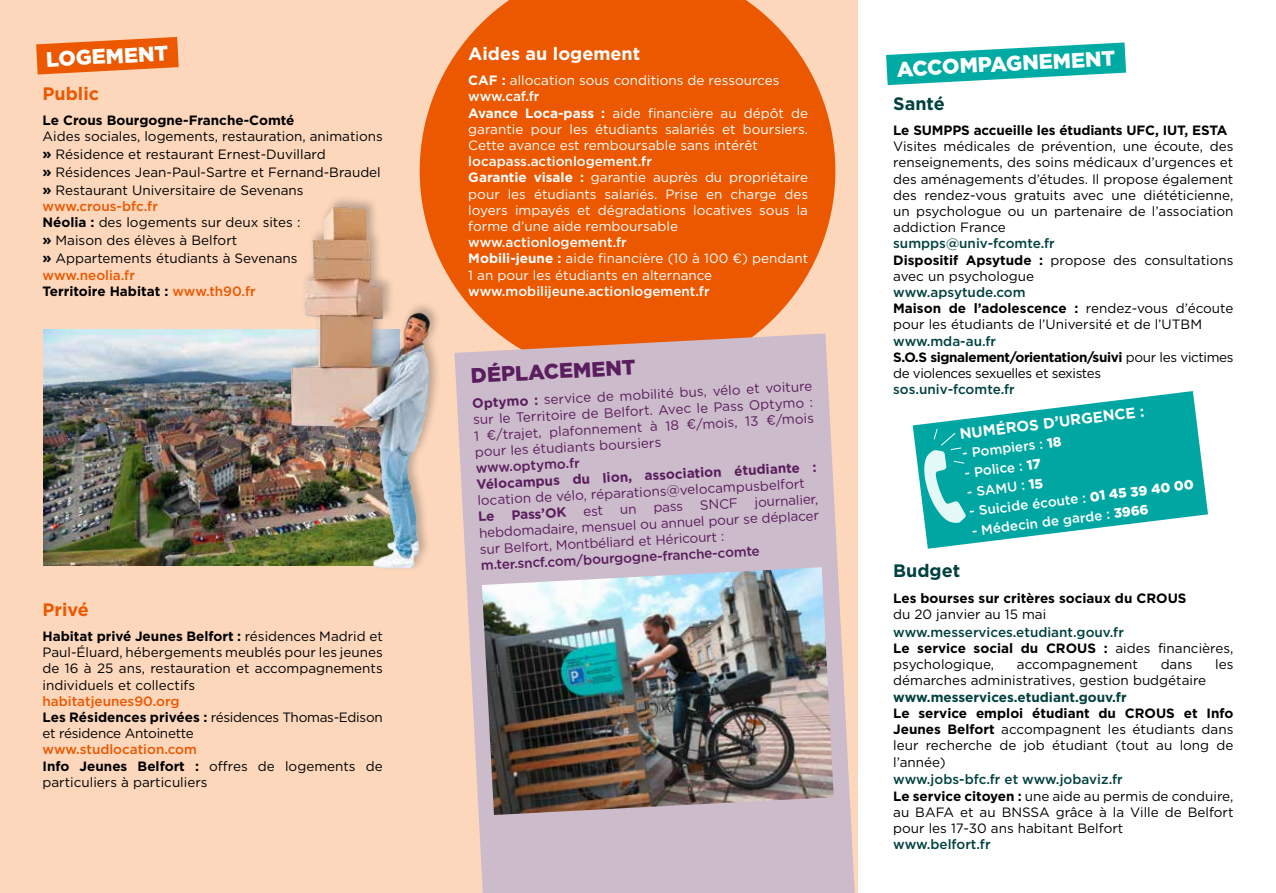
<style>
.page{position:relative;width:1276px;height:893px;background:#fff}
.page>*{position:absolute;margin:0;border:0;box-sizing:border-box;transform-origin:0 0}
.t1{font:900 21px "Gotham";color:#fff}
.t2{font:900 21px "Gotham";color:#5a1d5d}
.t3{font:700 18px "Gotham";color:#fff}
.t4{font:700 18px "Gotham";color:#00413f}
.t5{font:700 18px "Gotham";color:#ec5800}
.t6{font:700 15px "Gotham";color:#fff}
.t7{font:13.5px/16.2px "Gotham";color:#000}
.t8{font:13.5px/16.2px "Gotham";color:#fff}
.t9{font:13.5px/16.2px "Gotham";color:#5a1d5d;text-align:justify}
.t10{font:500 13.5px/16.2px "Gotham";color:#00413f}
.t11{font:500 13.5px "Gotham";color:#fff}
.t12{font:700 13.5px "Gotham";color:#000}
.t13{font:13.5px/16.2px "Gotham";letter-spacing:-.03em;color:#000}
.t14{font:13.5px/16.2px "Gotham";letter-spacing:-.02em;color:#000}
.t15{font:500 13.5px "Gotham";color:#5a1d5d}
.t16{font:700 13.5px "Gotham";color:#5a1d5d}
.t17{font:500 13.5px/16.2px "Gotham";color:#ec5800}
.t18{font:700 13.5px "Gotham";color:#00413f}
.s1{font-family:"Open Sans";font-weight:700;font-size:15px}
.s2{font-weight:500;color:#ec5800}
.s3{font-weight:700}
.s4{font-weight:700;color:#000}
.s5{font-weight:500}
.s6{font-weight:500;color:#00413f}
.s7{font-weight:900}
.s8{font-weight:400;color:#000}
</style>
<div class="page">
<div style="left:0;top:0;width:857px;height:893px;background:#fcd7bc"></div>
<svg style="left:420px;top:0;width:415px;height:333px;fill:#ec5800"></svg>
<svg style="left:36px;top:37px;width:143px;height:38px"></svg>
<svg style="left:886px;top:42px;width:240px;height:43px"></svg>
<img style="left:44px;top:329px;width:243px;height:237px">
<svg style="left:454px;top:333px;width:400px;height:560px;fill:#ccbbcb"></svg>
<img style="left:482px;top:567px;width:352px;height:248px">
<div style="left:287px;top:194px;width:155px;height:379px;background:#000;opacity:.25"></div>
<img style="left:291px;top:207px;width:104px;height:335px">
<svg style="left:912px;top:391px;width:296px;height:158px;fill:#00a7a2"></svg>
<svg style="left:924px;top:428px;width:42px;height:95px"></svg>
<svg style="left:479px;top:512px;width:15px;height:9px"></svg>
<svg style="left:584px;top:506px;width:18px;height:10px"></svg>
<svg style="left:621px;top:506px;width:14px;height:8px"></svg>
<h1 class="t1" style="left:45px;top:45px;width:124px;rotate:-3deg">LOGEMENT</h1>
<h2 class="t5" style="left:43px;top:81px;width:58px">Public</h2>
<p class="t12" style="left:43px;top:111px;width:253px">Le Crous Bourgogne-Franche-Comté</p>
<p class="t7" style="left:43px;top:127px;width:342px;line-height:18px">Aides sociales, logements, restauration, animations <span class="s1">»</span> Résidence et restaurant Ernest-Duvillard<br><span class="s1">»</span> Résidences Jean-Paul-Sartre et Fernand-Braudel <span class="s1">»</span> Restaurant Universitaire de Sevenans</p>
<p class="t7" style="left:43px;top:198px;width:259px"><span class="s2">www.crous-bfc.fr<br></span><span class="s3">Néolia :</span> des logements sur deux sites :</p>
<p class="t7" style="left:43px;top:231px;width:256px;line-height:18px"><span class="s1">»</span> Maison des élèves à Belfort<br><span class="s1">»</span> Appartements étudiants à Sevenans</p>
<p class="t17" style="left:43px;top:267px;width:215px">www.neolia.fr<br><span class="s4">Territoire Habitat :</span> www.th90.fr</p>
<h2 class="t5" style="left:43px;top:597px;width:48px">Privé</h2>
<p class="t7" style="left:43px;top:628px;width:342px;text-align:justify"><span class="s3">Habitat privé Jeunes Belfort :</span> résidences Madrid et Paul-Éluard, hébergements meublés pour les jeunes de 16 à 25 ans, restauration et accompagnements individuels et collectifs</p>
<p class="t14" style="left:43px;top:693px;width:342px"><span class="s2">habitatjeunes90.org<br></span><span class="s3">Les Résidences privées :</span> résidences Thomas-Edison et résidence Antoinette</p>
<p class="t7" style="left:43px;top:741px;width:342px"><span class="s2">www.studlocation.com<br></span><span class="s3">Info Jeunes Belfort :</span> offres de logements de particuliers à particuliers</p>
<h2 class="t3" style="left:468px;top:42px;width:173px">Aides au logement</h2>
<p class="t8" style="left:468px;top:72px;width:341px"><span class="s3">CAF :</span> allocation sous conditions de ressources <span class="s5">www.caf.fr<br></span><span class="s3">Avance Loca-pass :</span> aide financière au dépôt de garantie pour les étudiants salariés et boursiers.<br>Cette avance est remboursable sans intérêt</p>
<p class="t8" style="left:468px;top:153px;width:341px"><span class="s5">locapass.actionlogement.fr<br></span><span class="s3">Garantie visale :</span> garantie auprès du propriétaire pour les étudiants salariés. Prise en charge des loyers impayés et dégradations locatives sous la forme d’une aide remboursable</p>
<p class="t8" style="left:468px;top:234px;width:341px"><span class="s5">www.actionlogement.fr<br></span><span class="s3">Mobili-jeune :</span> aide financière (10 à 100 €) pendant<br>1 an pour les étudiants en alternance</p>
<p class="t11" style="left:468px;top:282px;width:243px">www.mobilijeune.actionlogement.fr</p>
<h1 class="t2" style="left:470px;top:361px;width:166px;rotate:-3deg">DÉPLACEMENT</h1>
<p class="t9" style="left:472px;top:395px;width:342px;rotate:-3deg"><span class="s3">Optymo :</span> service de mobilité bus, vélo et voiture sur le Territoire de Belfort. Avec le Pass Optymo :<br>1 €/trajet, plafonnement à 18 €/mois, 13 €/mois pour les étudiants boursiers</p>
<p class="t15" style="left:475px;top:459px;width:106px;rotate:-3deg">www.optymo.fr</p>
<p class="t16" style="left:476px;top:475px;width:342px;rotate:-3deg">Vélocampus du lion, association étudiante :</p>
<p class="t9" style="left:477px;top:492px;width:329px;rotate:-3deg">location de vélo, réparations@velocampusbelfort</p>
<p class="t16" style="left:511px;top:506px;width:56px;rotate:-3deg">Pass’OK</p>
<p class="t9" style="left:653px;top:499px;width:31px;rotate:-3deg">pass</p>
<p class="t9" style="left:699px;top:497px;width:39px;rotate:-3deg">SNCF</p>
<p class="t9" style="left:478px;top:508px;width:342px;text-indent:277px;rotate:-3deg">journalier, hebdomadaire, mensuel ou annuel pour se déplacer sur Belfort, Montbéliard et Héricourt :</p>
<p class="t15" style="left:480px;top:556px;width:281px;rotate:-3deg">m.ter.sncf.com/bourgogne-franche-comte</p>
<h1 class="t1" style="left:896px;top:55px;width:220px;rotate:-3deg">ACCOMPAGNEMENT</h1>
<h2 class="t4" style="left:893px;top:91px;width:53px">Santé</h2>
<p class="t12" style="left:893px;top:121px;width:336px">Le SUMPPS accueille les étudiants UFC, IUT, ESTA</p>
<p class="t7" style="left:893px;top:138px;width:342px;text-align:justify">Visites médicales de prévention, une écoute, des renseignements, des soins médicaux d’urgences et des aménagements d’études. Il propose également des rendez-vous gratuits avec une diététicienne, un psychologue ou un partenaire de l’association addiction France</p>
<p class="t7" style="left:893px;top:235px;width:342px"><span class="s6">sumpps@univ-fcomte.fr<br></span><span class="s3">Dispositif Apsytude :</span> propose des consultations avec un psychologue</p>
<p class="t7" style="left:893px;top:284px;width:342px"><span class="s6">www.apsytude.com<br></span><span class="s3">Maison de l’adolescence :</span> rendez-vous d’écoute pour les étudiants de l’Université et de l’UTBM</p>
<p class="t13" style="left:893px;top:332px;width:342px"><span class="s6">www.mda-au.fr<br></span><span class="s3">S.O.S signalement/orientation/suivi</span> pour les victimes de violences sexuelles et sexistes</p>
<p class="t10" style="left:893px;top:381px;width:123px">sos.univ-fcomte.fr</p>
<p class="t6" style="left:958px;top:424px;width:187px;rotate:-7deg">NUMÉROS D’URGENCE :</p>
<p class="t11" style="left:961px;top:445px;width:101px;rotate:-7deg">- Pompiers : <span class="s7">18</span></p>
<p class="t11" style="left:963px;top:464px;width:78px;rotate:-7deg">- Police : <span class="s7">17</span></p>
<p class="t11" style="left:966px;top:484px;width:78px;rotate:-7deg">- SAMU : <span class="s7">15</span></p>
<p class="t11" style="left:968px;top:503px;width:227px;rotate:-7deg">- Suicide écoute : <span class="s7">01 45 39 40 00</span></p>
<p class="t11" style="left:970px;top:522px;width:180px;rotate:-7deg">- Médecin de garde : <span class="s7">3966</span></p>
<h2 class="t4" style="left:893px;top:559px;width:69px">Budget</h2>
<p class="t12" style="left:893px;top:589px;width:295px">Les bourses sur critères sociaux du CROUS</p>
<p class="t7" style="left:893px;top:606px;width:155px">du 20 janvier au 15 mai</p>
<p class="t10" style="left:893px;top:624px;width:342px">www.messervices.etudiant.gouv.fr<br><span class="s4">Le service social du CROUS :</span> <span class="s8">aides financières, psychologique,</span></p>
<p class="t7" style="left:1017px;top:656px;width:123px">accompagnement</p>
<p class="t7" style="left:1160px;top:656px;width:33px">dans</p>
<p class="t7" style="left:1215px;top:656px;width:20px">les</p>
<p class="t7" style="left:893px;top:672px;width:314px">démarches administratives, gestion budgétaire</p>
<p class="t18" style="left:893px;top:688px;width:235px">www.messervices.etudiant.gouv.fr</p>
<p class="t7" style="left:893px;top:705px;width:342px;text-align:justify"><span class="s3">Le service emploi étudiant du CROUS et Info Jeunes Belfort</span> accompagnent les étudiants dans leur recherche de job étudiant (tout au long de l’année)</p>
<p class="t7" style="left:893px;top:771px;width:342px"><span class="s6">www.jobs-bfc.fr et www.jobaviz.fr<br></span><span class="s3">Le service citoyen :</span> une aide au permis de conduire, au BAFA et au BNSSA grâce à la Ville de Belfort pour les 17-30 ans habitant Belfort</p>
<p class="t10" style="left:893px;top:836px;width:99px">www.belfort.fr</p>
</div>
